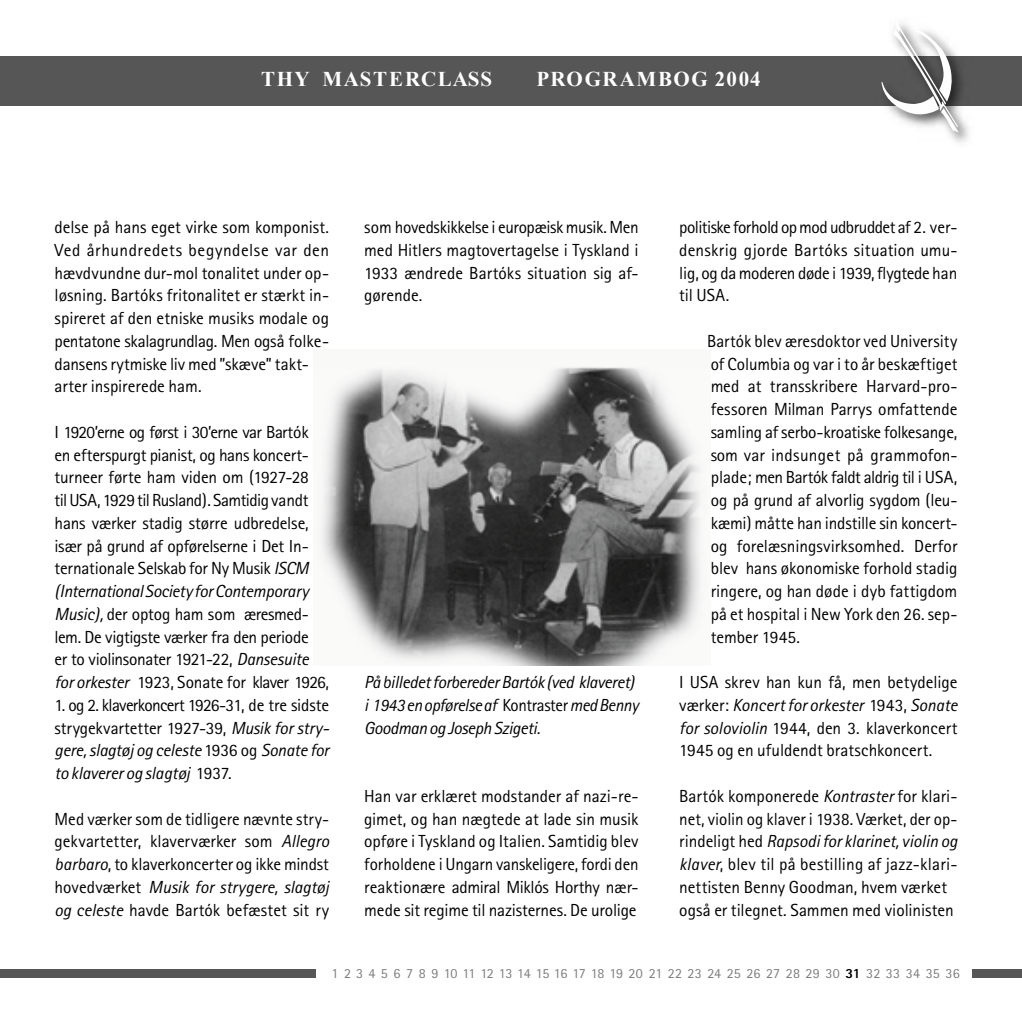
<style>
.page{position:relative;width:1022px;height:1022px;background:#fff}
.page>*{position:absolute;margin:0;border:0;box-sizing:border-box;transform-origin:0 0}
.t1{font:700 21px "Times New Roman";letter-spacing:.07em;color:#fff}
.t2{font:17.5px/22.8px "Rotis Sans Serif";letter-spacing:-.005em;color:#000;text-align:justify}
.t3{font:italic 17.5px/22.8px "Rotis Sans Serif";letter-spacing:-.02em;color:#000}
.t4{font:14px "Rotis Sans Serif";letter-spacing:.005em;color:#7b7c7c}
.s1{font-style:italic}
.s2{font-style:normal}
.s3{font-weight:800;color:#000}
</style>
<div class="page">
<div style="left:0;top:56px;width:1022px;height:50px;background:#565656"></div>
<div style="left:972px;top:969px;width:50px;height:9px;background:#565656"></div>
<div style="left:0;top:969px;width:315px;height:9px;background:#565656"></div>
<img style="left:948px;top:106px;width:21px;height:36px">
<svg style="left:881px;top:23px;width:78px;height:109px"></svg>
<img style="left:320px;top:366px;width:382px;height:299px">
<p class="t1" style="left:261px;top:65px;width:232px">THY MASTERCLASS</p>
<p class="t1" style="left:537px;top:65px;width:226px">PROGRAMBOG 2004</p>
<p class="t2" style="left:55px;top:216px;width:276px;text-align:left">delse på hans eget virke som komponist.<br>Ved århundredets begyndelse var den hævdvundne dur-mol tonalitet under op&shy;løsning. Bartóks fritonalitet er stærkt in&shy;spireret af den etniske musiks modale og pentatone skalagrundlag. Men også folke&shy;dansens rytmiske liv med ”skæve” takt&shy;arter inspirerede ham.</p>
<p class="t2" style="left:55px;top:420px;width:276px;text-align:left">I 1920’erne og først i 30’erne var Bartók<br>en efterspurgt pianist, og hans koncert&shy;turneer førte ham viden om (1927-28<br>til USA, 1929 til Rusland). Samtidig vandt hans værker stadig større udbredelse, især på grund af opførelserne i Det In&shy;ternationale Selskab for Ny Musik <span class="s1">ISCM (International Society for Contemporary Music),</span> der optog ham som æresmed&shy;lem. De vigtigste værker fra den periode<br>er to violinsonater 1921-22, <span class="s1">Dansesuite for orkester</span> 1923, Sonate for klaver 1926,</p>
<p class="t2" style="left:55px;top:693px;width:276px;text-align:left">1. og 2. klaverkoncert 1926-31, de tre sidste strygekvartetter 1927-39, <span class="s1">Musik for stry&shy;gere, slagtøj og celeste</span> 1936 og <span class="s1">Sonate for to klaverer og slagtøj</span> 1937.</p>
<p class="t2" style="left:55px;top:807px;width:276px">Med værker som de tidligere nævnte stry&shy;gekvartetter, klaverværker som <span class="s1">Allegro barbaro</span>, to klaverkoncerter og ikke mindst hovedværket <span class="s1">Musik for strygere, slagtøj og celeste</span> havde Bartók befæstet sit ry</p>
<p class="t2" style="left:364px;top:216px;width:276px">som hovedskikkelse i europæisk musik. Men med Hitlers magtovertagelse i Tyskland i 1933 ændrede Bartóks situation sig af&shy;gørende.</p>
<p class="t3" style="left:364px;top:671px;width:276px">På billedet forbereder Bartók (ved klaveret) i 1943 en opførelse af <span class="s2">Kontraster</span> med Benny<br>Goodman og Joseph Szigeti.</p>
<p class="t2" style="left:364px;top:784px;width:276px">Han var erklæret modstander af nazi-re&shy;gimet, og han nægtede at lade sin musik opføre i Tyskland og Italien. Samtidig blev forholdene i Ungarn vanskeligere, fordi den reaktionære admiral Miklós Horthy nær&shy;mede sit regime til nazisternes. De urolige</p>
<p class="t2" style="left:679px;top:216px;width:280px">politiske forhold op mod udbruddet af 2. ver&shy;denskrig gjorde Bartóks situation umu&shy;lig, og da moderen døde i 1939, flygtede han til USA.</p>
<p class="t2" style="left:707px;top:329px;width:252px">Bartók blev æresdoktor ved University of Columbia og var i to år beskæftiget med at transskribere Harvard-pro&shy;fessoren Milman Parrys omfattende samling af serbo-kroatiske folkesange, som var indsunget på grammofon&shy;plade; men Bartók faldt aldrig til i USA, og på grund af alvorlig sygdom (leu&shy;kæmi) måtte han indstille sin koncert&shy;og forelæsningsvirksomhed. Derfor blev hans økonomiske forhold stadig ringere, og han døde i dyb fattigdom på et hospital i New York den 26. sep&shy;tember 1945.</p>
<p class="t2" style="left:679px;top:671px;width:280px">I USA skrev han kun få, men betydelige værker: <span class="s1">Koncert for orkester</span> 1943, <span class="s1">Sonate for soloviolin</span> 1944, den 3. klaverkoncert 1945 og en ufuldendt bratschkoncert.</p>
<p class="t2" style="left:679px;top:784px;width:280px;text-align:left">Bartók komponerede <span class="s1">Kontraster</span> for klari&shy;net, violin og klaver i 1938. Værket, der op&shy;rindeligt hed <span class="s1">Rapsodi for klarinet, violin og klaver</span>, blev til på bestilling af jazz-klari&shy;nettisten Benny Goodman, hvem værket også er tilegnet. Sammen med violinisten</p>
<p class="t4" style="left:331px;top:965px;width:630px">1 2 3 4 5 6 7 8 9 10 11 12 13 14 15 16 17 18 19 20 21 22 23 24 25 26 27 28 29 30 <span class="s3">31</span> 32 33 34 35 36</p>
</div>
